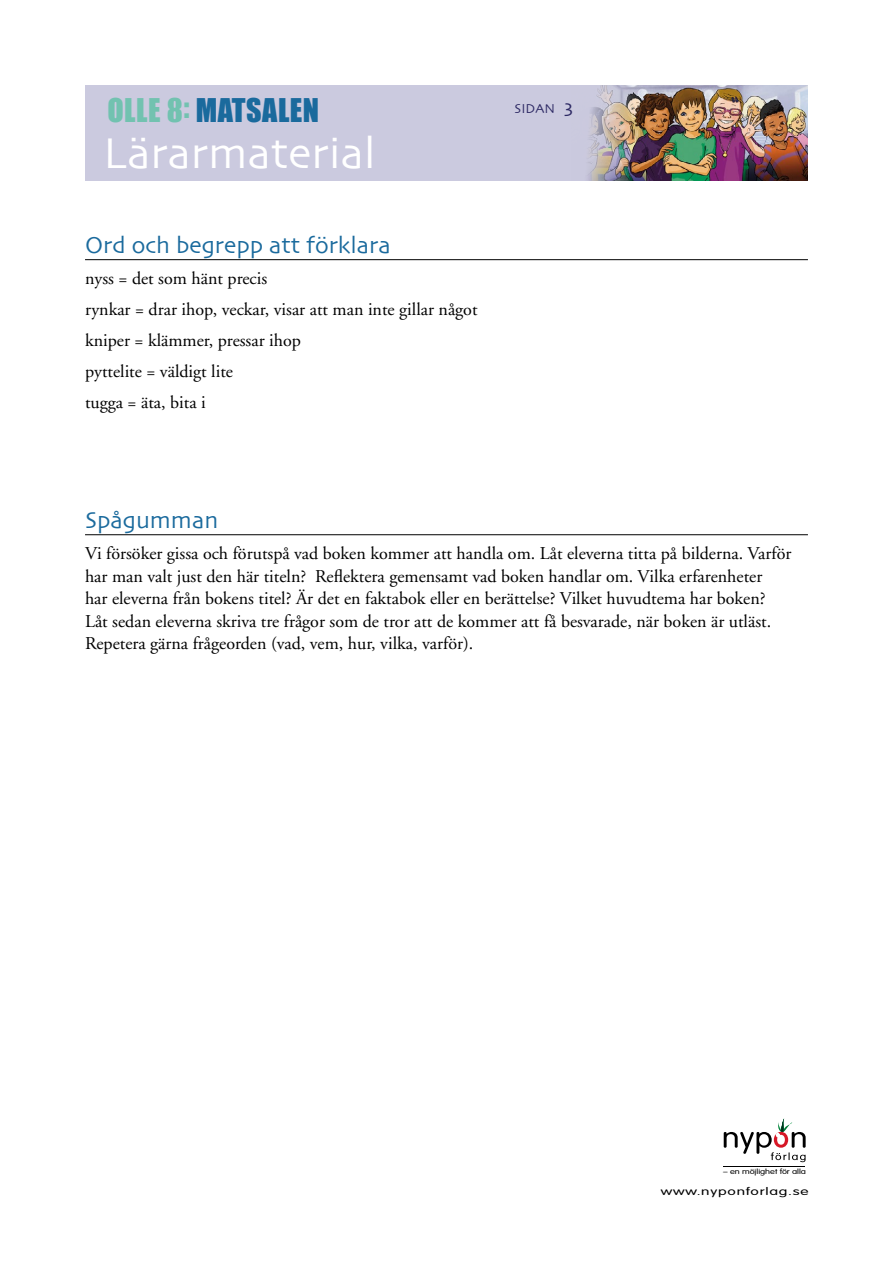
<style>
.page{position:relative;width:893px;height:1263px;background:#fff}
.page>*{position:absolute;margin:0;border:0;box-sizing:border-box;transform-origin:0 0}
.t1{font:45px "Skia";color:#fff}
.t2{font:30px "Impact";letter-spacing:.015em;color:#1a6a9d}
.t3{font:24px "Skia";color:#1a6a9d}
.t4{font:18px/31px "Adobe Garamond";color:#000}
.t5{font:13.5px "Skia";color:#2d2964}
.t6{font:300 10.5px "VAG Rounded";letter-spacing:.05em;color:#000;scale:1.48 1}
.t7{font:300 7.2px "VAG Rounded";letter-spacing:-.005em;color:#000;scale:1.28 1}
.s1{color:#72c2b0}
.s2{font-size:19.5px}
</style>
<div class="page">
<div style="left:85px;top:85px;width:723px;height:95px;background:#cbcadf"></div>
<img style="left:587px;top:85px;width:221px;height:95px">
<svg style="left:724px;top:1118px;width:82px;height:44px"></svg>
<hr style="left:724px;top:1167px;width:81px;height:1px;background:#000">
<hr style="left:85px;top:259px;width:723px;height:1px;background:#000">
<hr style="left:85px;top:534px;width:723px;height:1px;background:#000">
<h2 class="t2" style="left:107px;top:86px;width:213px"><span class="s1">OLLE 8:</span> MATSALEN</h2>
<h1 class="t1" style="left:103px;top:126px;width:274px">Lärarmaterial</h1>
<h3 class="t3" style="left:85px;top:231px;width:307px">Ord och begrepp att förklara</h3>
<p class="t4" style="left:85px;top:263px;width:394px">nyss = det som hänt precis<br>rynkar = drar ihop, veckar, visar att man inte gillar något kniper = klämmer, pressar ihop<br>pyttelite = väldigt lite<br>tugga = äta, bita i</p>
<p class="t5" style="left:514px;top:101px;width:60px">SIDAN <span class="s2">3</span></p>
<h3 class="t3" style="left:85px;top:506px;width:135px">Spågumman</h3>
<p class="t4" style="left:85px;top:542px;width:708px;line-height:22.5px">Vi försöker gissa och förutspå vad boken kommer att handla om. Låt eleverna titta på bilderna. Varför har man valt just den här titeln? Reflektera gemensamt vad boken handlar om. Vilka erfarenheter<br>har eleverna från bokens titel? Är det en faktabok eller en berättelse? Vilket huvudtema har boken?<br>Låt sedan eleverna skriva tre frågor som de tror att de kommer att få besvarade, när boken är utläst.<br>Repetera gärna frågeorden (vad, vem, hur, vilka, varför).</p>
<p class="t7" style="left:723px;top:1167px;width:66px">– en möjlighet för alla</p>
<p class="t6" style="left:661px;top:1185px;width:101px">www.nyponforlag.se</p>
</div>
